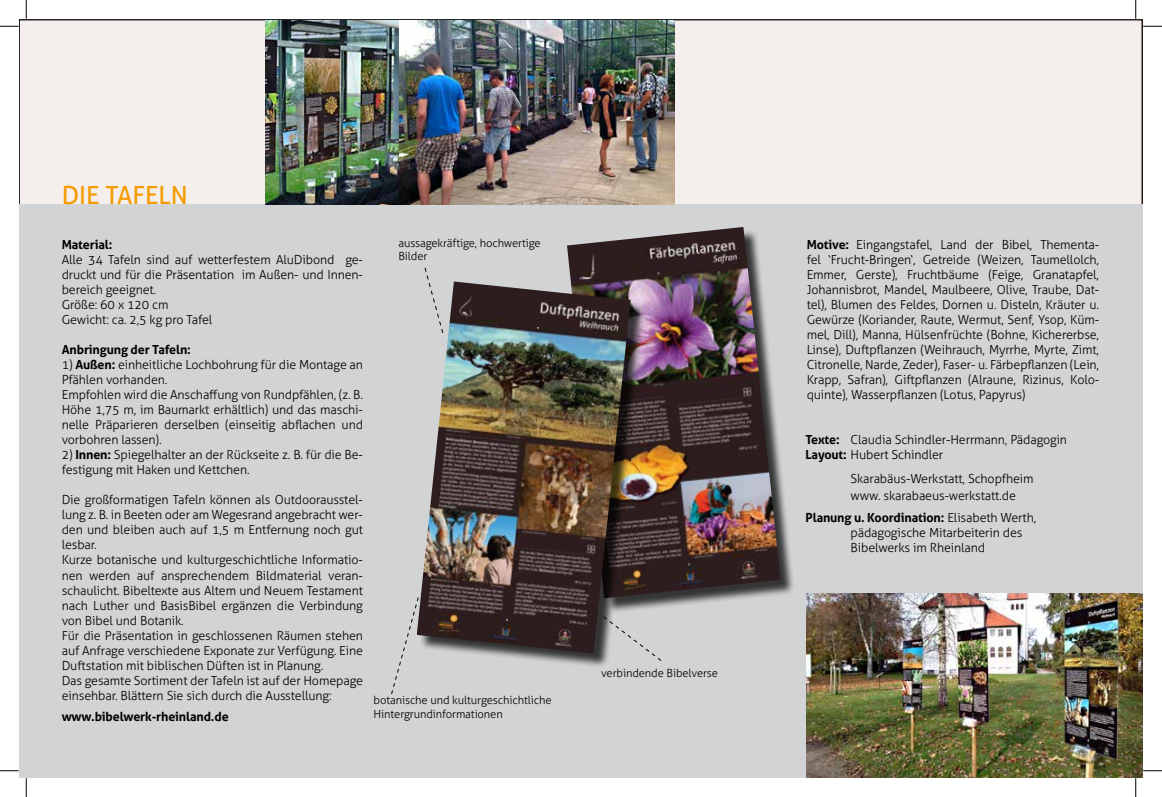
<style>
.page{position:relative;width:1162px;height:797px;background:#fff}
.page>*{position:absolute;margin:0;border:0;box-sizing:border-box;transform-origin:0 0}
.t1{font:25px "Aller";color:#f59c00}
.t2{font:300 12.5px/15px "Aller";letter-spacing:-.01em;color:#000}
.t3{font:700 12.5px "Aller";letter-spacing:-.01em;color:#000}
.t4{font:300 11.25px/13.5px "Aller";letter-spacing:-.01em;color:#000}
.s1{font-weight:700}
</style>
<div class="page">
<div style="left:19px;top:20px;width:1123px;height:757px;background:#f4efec"></div>
<div style="left:19px;top:204px;width:1123px;height:573px;background:#d1d3d4"></div>
<div style="left:569px;top:229px;width:226px;height:384px;background:#000;opacity:.75"></div>
<img style="left:567px;top:227px;width:213px;height:371px">
<div style="left:419px;top:284px;width:227px;height:384px;background:#000;opacity:.75"></div>
<img style="left:443px;top:281px;width:187px;height:372px">
<svg style="left:603px;top:616px;width:59px;height:45px"></svg>
<svg style="left:391px;top:267px;width:52px;height:427px"></svg>
<img style="left:266px;top:20px;width:408px;height:185px">
<img style="left:806px;top:593px;width:336px;height:184px">
<svg style="left:0;top:25px;width:19px;height:2px"></svg>
<svg style="left:1143px;top:25px;width:19px;height:2px"></svg>
<svg style="left:0;top:770px;width:19px;height:1px"></svg>
<svg style="left:1143px;top:770px;width:19px;height:1px"></svg>
<svg style="left:25px;top:0;width:2px;height:19px"></svg>
<svg style="left:25px;top:778px;width:2px;height:19px"></svg>
<svg style="left:1135px;top:0;width:1px;height:19px"></svg>
<svg style="left:1135px;top:778px;width:1px;height:19px"></svg>
<h1 class="t1" style="left:62px;top:180px;width:128px">DIE TAFELN</h1>
<p class="t3" style="left:62px;top:237px;width:52px">Material:</p>
<p class="t2" style="left:62px;top:252px;width:303px">Alle 34 Tafeln sind auf wetterfestem AluDibond ge&shy;druckt und für die Präsentation im Außen- und Innen&shy;bereich geeignet.<br>Größe: 60 x 120 cm<br>Gewicht: ca. 2,5 kg pro Tafel</p>
<p class="t3" style="left:62px;top:342px;width:131px">Anbringung der Tafeln:</p>
<p class="t2" style="left:62px;top:357px;width:303px">1) <span class="s1">Außen:</span> einheitliche Lochbohrung für die Montage an Pfählen vorhanden.<br>Empfohlen wird die Anschaffung von Rundpfählen, (z. B.<br>Höhe 1,75 m, im Baumarkt erhältlich) und das maschi&shy;nelle Präparieren derselben (einseitig abflachen und vorbohren lassen).</p>
<p class="t2" style="left:62px;top:447px;width:303px">2) <span class="s1">Innen:</span> Spiegelhalter an der Rückseite z. B. für die Be&shy;festigung mit Haken und Kettchen.</p>
<p class="t2" style="left:62px;top:492px;width:303px">Die großformatigen Tafeln können als Outdoorausstel&shy;lung z. B. in Beeten oder am Wegesrand angebracht wer&shy;den und bleiben auch auf 1,5 m Entfernung noch gut lesbar.<br>Kurze botanische und kulturgeschichtliche Informatio&shy;nen werden auf ansprechendem Bildmaterial veran&shy;schaulicht. Bibeltexte aus Altem und Neuem Testament nach Luther und BasisBibel ergänzen die Verbindung von Bibel und Botanik.<br>Für die Präsentation in geschlossenen Räumen stehen auf Anfrage verschiedene Exponate zur Verfügung. Eine Duftstation mit biblischen Düften ist in Planung.<br>Das gesamte Sortiment der Tafeln ist auf der Homepage einsehbar. Blättern Sie sich durch die Ausstellung:</p>
<p class="t3" style="left:62px;top:708px;width:168px">www.bibelwerk-rheinland.de</p>
<p class="t4" style="left:398px;top:236px;width:144px">aussagekräftige, hochwertige<br>Bilder</p>
<p class="t4" style="left:373px;top:693px;width:180px">botanische und kulturgeschichtliche<br>Hintergrundinformationen</p>
<p class="t4" style="left:601px;top:666px;width:118px">verbindende Bibelverse</p>
<p class="t2" style="left:806px;top:237px;width:294px;text-align:justify"><span class="s1">Motive:</span> Eingangstafel, Land der Bibel, Thementa&shy;fel ‘Frucht-Bringen‘, Getreide (Weizen, Taumellolch, Emmer, Gerste), Fruchtbäume (Feige, Granatapfel, Johannisbrot, Mandel, Maulbeere, Olive, Traube, Dat&shy;tel), Blumen des Feldes, Dornen u. Disteln, Kräuter u.<br>Gewürze (Koriander, Raute, Wermut, Senf, Ysop, Küm&shy;mel, Dill), Manna, Hülsenfrüchte (Bohne, Kichererbse, Linse), Duftpflanzen (Weihrauch, Myrrhe, Myrte, Zimt, Citronelle, Narde, Zeder), Faser- u. Färbepflanzen (Lein, Krapp, Safran), Giftpflanzen (Alraune, Rizinus, Kolo&shy;quinte), Wasserpflanzen (Lotus, Papyrus)</p>
<p class="t2" style="left:805px;top:432px;width:263px"><span class="s1">Texte:</span> Claudia Schindler-Herrmann, Pädagogin<br><span class="s1">Layout:</span> Hubert Schindler</p>
<p class="t2" style="left:850px;top:471px;width:184px;line-height:16.5px">Skarabäus-Werkstatt, Schopfheim www. skarabaeus-werkstatt.de</p>
<p class="t2" style="left:850px;top:510px;width:187px;text-indent:-45px"><span class="s1">Planung u. Koordination:</span> Elisabeth Werth, pädagogische Mitarbeiterin des<br>Bibelwerks im Rheinland</p>
</div>
